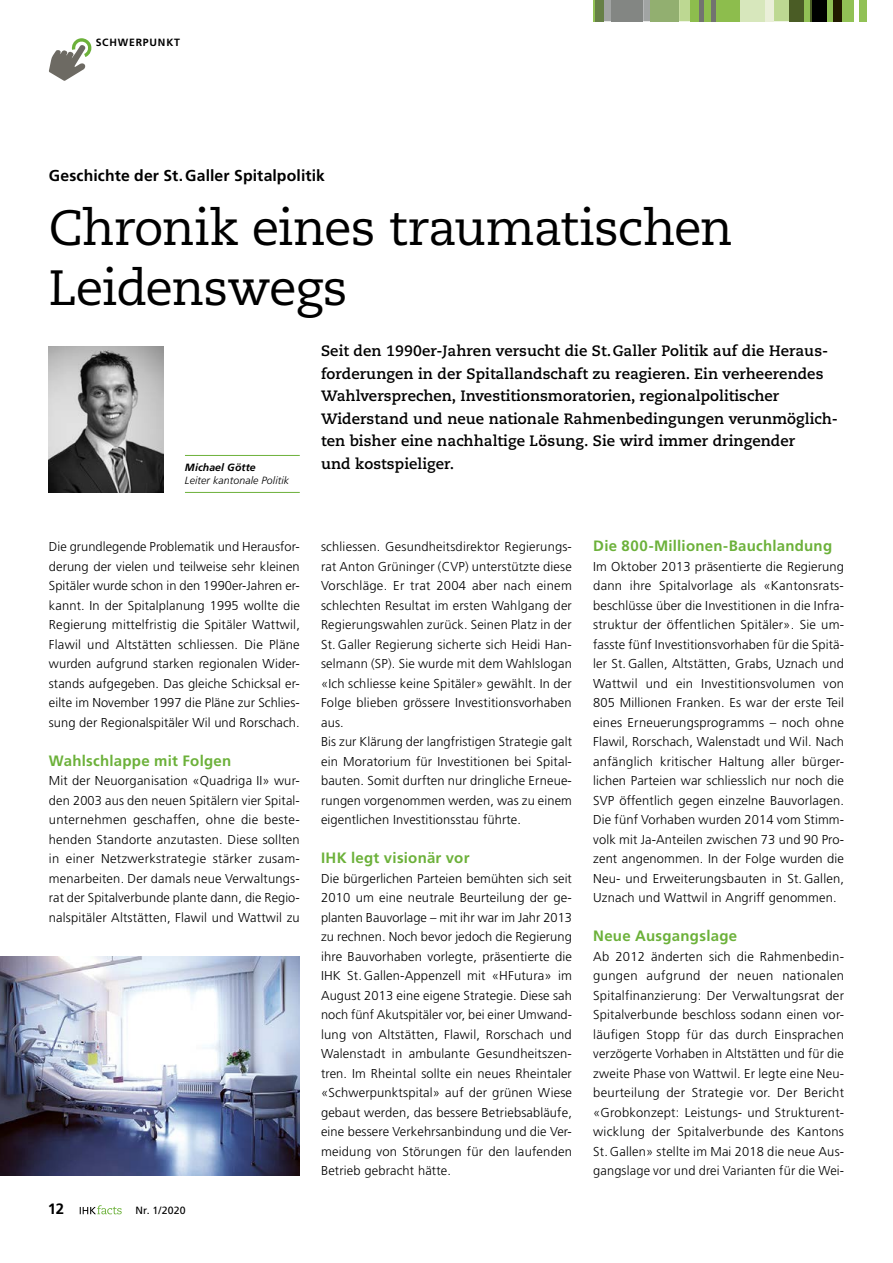
<style>
.page{position:relative;width:893px;height:1263px;background:#fff}
.page>*{position:absolute;margin:0;border:0;box-sizing:border-box;transform-origin:0 0}
.t1{font:49.5px/60px "Caecilia LT Std";letter-spacing:-.02em;color:#000}
.t2{font:700 15.75px "Frutiger LT Std";letter-spacing:.01em;color:#000}
.t3{font:700 15px/22.5px "Caecilia LT Std";letter-spacing:.005em;color:#000}
.t4{font:700 15px "Frutiger LT Std";letter-spacing:.015em;color:#6cb13a}
.t5{font:700 15px "Frutiger LT Std";color:#000}
.t6{font:300 12.9px/19.5px "Frutiger LT Std";letter-spacing:.015em;color:#000;text-align:justify}
.t7{font:italic 300 10.5px "Frutiger LT Std";letter-spacing:.01em;color:#000}
.t8{font:italic 700 10.5px "Frutiger LT Std";letter-spacing:.01em;color:#000}
.t9{font:700 10.5px "Frutiger LT Std";letter-spacing:.075em;color:#000}
.t10{font:10.5px "Frutiger LT Std";letter-spacing:.015em;color:#000}
</style>
<div class="page">
<svg style="left:49px;top:38px;width:43px;height:43px"></svg>
<hr style="left:185px;top:455px;width:115px;height:1px;background:#6cb13a">
<hr style="left:185px;top:492px;width:115px;height:1px;background:#6cb13a">
<img style="left:0;top:956px;width:300px;height:219px">
<img style="left:49px;top:346px;width:115px;height:147px">
<svg style="left:80px;top:1205px;width:42px;height:9px"></svg>
<div style="left:816px;top:0;width:77px;height:21px;background:#91c155"></div>
<div style="left:593px;top:0;width:11px;height:21px;background:#91c155"></div>
<div style="left:789px;top:0;width:37px;height:21px;background:#000"></div>
<svg style="left:604px;top:0;width:46px;height:21px"></svg>
<svg style="left:679px;top:0;width:110px;height:21px"></svg>
<div style="left:690px;top:0;width:50px;height:21px;background:#8dbd4d"></div>
<div style="left:789px;top:0;width:23px;height:21px;background:#4a5c25"></div>
<div style="left:650px;top:0;width:29px;height:21px;background:#92af70"></div>
<div style="left:868px;top:0;width:25px;height:21px;background:#fff"></div>
<div style="left:595px;top:0;width:9px;height:21px;background:#668046"></div>
<hr style="left:854px;top:0;width:4px;height:21px;background:#fff">
<hr style="left:700px;top:0;width:4px;height:21px;background:#727370">
<div style="left:711px;top:0;width:5px;height:21px;background:#727370"></div>
<div style="left:764px;top:0;width:10px;height:21px;background:#eaefd9"></div>
<div style="left:740px;top:0;width:24px;height:21px;background:#d7e7bc"></div>
<div style="left:833px;top:0;width:8px;height:21px;background:#221a00"></div>
<div style="left:804px;top:0;width:6px;height:21px;background:#91c155"></div>
<div style="left:611px;top:0;width:32px;height:21px;background:#838683"></div>
<p class="t9" style="left:96px;top:36px;width:86px">SCHWERPUNKT</p>
<p class="t2" style="left:49px;top:166px;width:277px">Geschichte der St.Galler Spitalpolitik</p>
<h1 class="t1" style="left:49px;top:199px;width:685px">Chronik eines traumatischen<br>Leidenswegs</h1>
<p class="t3" style="left:321px;top:340px;width:518px">Seit den 1990er-Jahren versucht die St.Galler Politik auf die Heraus&shy;forderungen in der Spitallandschaft zu reagieren. Ein verheerendes Wahlversprechen, Investitionsmoratorien, regionalpolitischer Widerstand und neue nationale Rahmenbedingungen verunmöglich&shy;ten bisher eine nachhaltige Lösung. Sie wird immer dringender</p>
<p class="t8" style="left:185px;top:461px;width:72px">Michael Götte</p>
<p class="t3" style="left:321px;top:452px;width:135px">und kostspieliger.</p>
<p class="t7" style="left:185px;top:474px;width:106px">Leiter kantonale Politik</p>
<p class="t6" style="left:49px;top:537px;width:253px">Die grundlegende Problematik und Herausfor&shy;derung der vielen und teilweise sehr kleinen Spitäler wurde schon in den 1990er-Jahren er&shy;kannt. In der Spitalplanung 1995 wollte die Regierung mittelfristig die Spitäler Wattwil, Flawil und Altstätten schliessen. Die Pläne wurden aufgrund starken regionalen Wider&shy;stands aufgegeben. Das gleiche Schicksal er&shy;eilte im November 1997 die Pläne zur Schlies&shy;sung der Regionalspitäler Wil und Rorschach.</p>
<p class="t4" style="left:49px;top:752px;width:184px">Wahlschlappe mit Folgen</p>
<p class="t6" style="left:49px;top:771px;width:252px">Mit der Neuorganisation «Quadriga II» wur&shy;den 2003 aus den neuen Spitälern vier Spital&shy;unternehmen geschaffen, ohne die beste&shy;henden Standorte anzutasten. Diese sollten in einer Netzwerkstrategie stärker zusam&shy;menarbeiten. Der damals neue Verwaltungs&shy;rat der Spitalverbunde plante dann, die Regio&shy;nalspitäler Altstätten, Flawil und Wattwil zu</p>
<p class="t5" style="left:48px;top:1200px;width:18px">12</p>
<p class="t10" style="left:135px;top:1204px;width:52px">Nr. 1/2020</p>
<p class="t6" style="left:321px;top:537px;width:252px;text-align:left">schliessen. Gesundheitsdirektor Regierungs&shy;rat Anton Grüninger (CVP) unterstützte diese Vorschläge. Er trat 2004 aber nach einem schlechten Resultat im ersten Wahlgang der Regierungswahlen zurück. Seinen Platz in der St. Galler Regierung sicherte sich Heidi Han&shy;selmann (SP). Sie wurde mit dem Wahlslogan «Ich schliesse keine Spitäler» gewählt. In der Folge blieben grössere Investitionsvorhaben aus.<br>Bis zur Klärung der langfristigen Strategie galt ein Moratorium für Investitionen bei Spital&shy;bauten. Somit durften nur dringliche Erneue&shy;rungen vorgenommen werden, was zu einem eigentlichen Investitionsstau führte.</p>
<p class="t4" style="left:321px;top:849px;width:150px">IHK legt visionär vor</p>
<p class="t6" style="left:321px;top:869px;width:253px">Die bürgerlichen Parteien bemühten sich seit 2010 um eine neutrale Beurteilung der ge&shy;planten Bauvorlage – mit ihr war im Jahr 2013 zu rechnen. Noch bevor jedoch die Regierung ihre Bauvorhaben vorlegte, präsentierte die IHK St. Gallen-Appenzell mit «HFutura» im August 2013 eine eigene Strategie. Diese sah noch fünf Akutspitäler vor, bei einer Umwand&shy;lung von Altstätten, Flawil, Rorschach und Walenstadt in ambulante Gesundheitszen&shy;tren. Im Rheintal sollte ein neues Rheintaler «Schwerpunktspital» auf der grünen Wiese gebaut werden, das bessere Betriebsabläufe, eine bessere Verkehrsanbindung und die Ver&shy;meidung von Störungen für den laufenden Betrieb gebracht hätte.</p>
<p class="t4" style="left:593px;top:537px;width:240px">Die 800-Millionen-Bauchlandung</p>
<p class="t6" style="left:593px;top:557px;width:252px">Im Oktober 2013 präsentierte die Regierung dann ihre Spitalvorlage als «Kantonsrats&shy;beschlüsse über die Investitionen in die Infra&shy;struktur der öffentlichen Spitäler». Sie um&shy;fasste fünf Investitionsvorhaben für die Spitä&shy;ler St. Gallen, Altstätten, Grabs, Uznach und Wattwil und ein Investitionsvolumen von 805 Millionen Franken. Es war der erste Teil eines Erneuerungsprogramms – noch ohne Flawil, Rorschach, Walenstadt und Wil. Nach anfänglich kritischer Haltung aller bürger&shy;lichen Parteien war schliesslich nur noch die SVP öffentlich gegen einzelne Bauvorlagen.<br>Die fünf Vorhaben wurden 2014 vom Stimm&shy;volk mit Ja-Anteilen zwischen 73 und 90 Pro&shy;zent angenommen. In der Folge wurden die Neu- und Erweiterungsbauten in St. Gallen, Uznach und Wattwil in Angriff genommen.</p>
<p class="t4" style="left:593px;top:927px;width:145px">Neue Ausgangslage</p>
<p class="t6" style="left:593px;top:947px;width:252px">Ab 2012 änderten sich die Rahmenbedin&shy;gungen aufgrund der neuen nationalen Spitalfinanzierung: Der Verwaltungsrat der Spitalverbunde beschloss sodann einen vor&shy;läufigen Stopp für das durch Einsprachen verzögerte Vorhaben in Altstätten und für die zweite Phase von Wattwil. Er legte eine Neu&shy;beurteilung der Strategie vor. Der Bericht «Grobkonzept: Leistungs- und Strukturent&shy;wicklung der Spitalverbunde des Kantons St. Gallen» stellte im Mai 2018 die neue Aus&shy;gangslage vor und drei Varianten für die Wei-</p>
</div>
